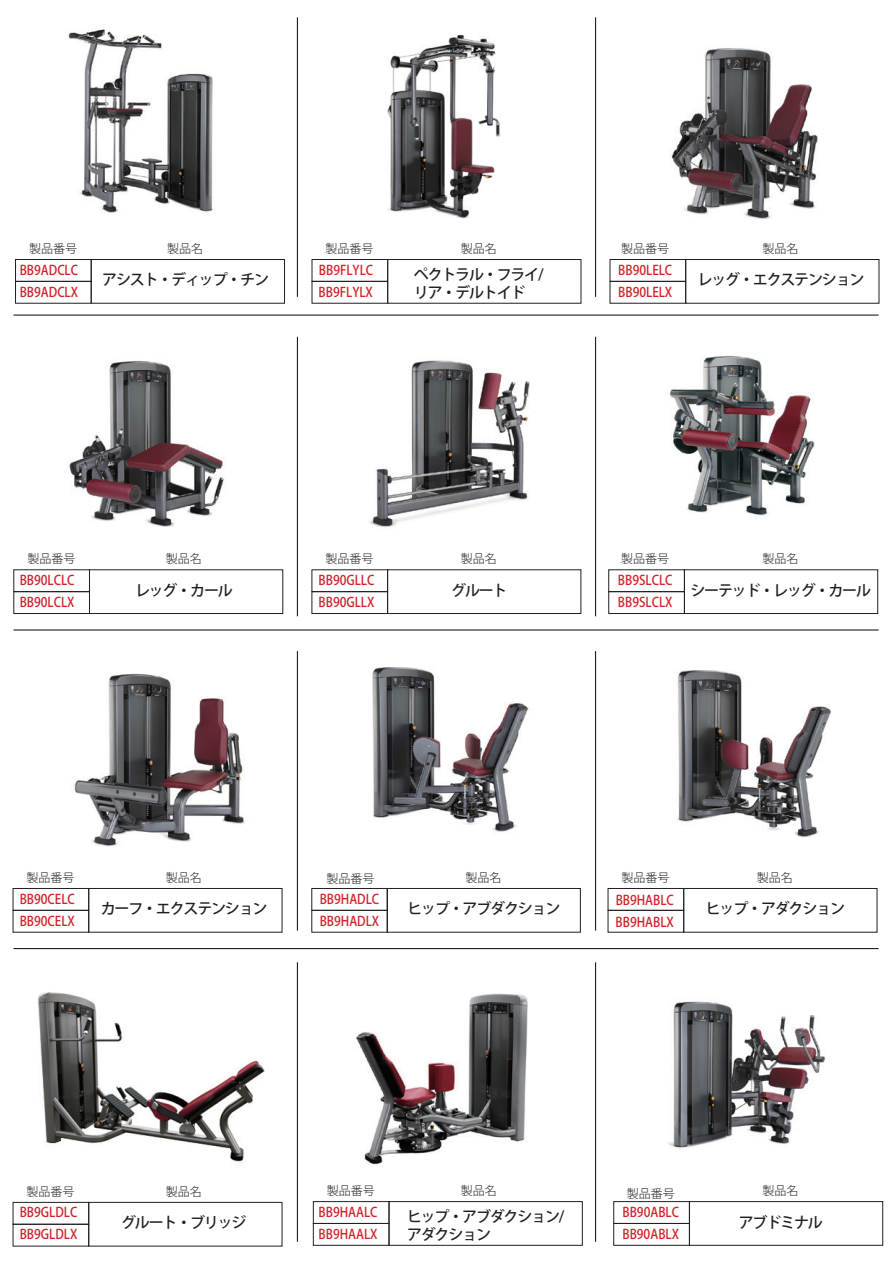
<style>
.page{position:relative;width:893px;height:1263px;background:#fff}
.page>*{position:absolute;margin:0;border:0;box-sizing:border-box;transform-origin:0 0}
.t1{font:500 15px/18px "Koz Go Pr 6 N";letter-spacing:-.08em;color:#231f20}
.t2{font:500 13.35px/21.6px "Koz Go Pr 6 N";color:#d1232a;scale:.9 1}
.t3{font:300 12px "Koz Go Pr 6 N";color:#231f20}
</style>
<div class="page">
<hr style="left:595px;top:17px;width:1px;height:280px;background:#231f20">
<hr style="left:297px;top:17px;width:1px;height:280px;background:#231f20">
<hr style="left:297px;top:337px;width:1px;height:279px;background:#231f20">
<hr style="left:297px;top:651px;width:1px;height:279px;background:#231f20">
<hr style="left:595px;top:337px;width:1px;height:279px;background:#231f20">
<hr style="left:595px;top:651px;width:1px;height:279px;background:#231f20">
<hr style="left:297px;top:962px;width:1px;height:280px;background:#231f20">
<hr style="left:595px;top:962px;width:1px;height:280px;background:#231f20">
<hr style="left:14px;top:629px;width:865px;height:1px;background:#231f20">
<hr style="left:14px;top:948px;width:865px;height:1px;background:#231f20">
<hr style="left:14px;top:314px;width:865px;height:2px;background:#231f20">
<img style="left:74px;top:673px;width:171px;height:173px">
<div style="left:89px;top:569px;width:194px;height:45px;border:1px solid #231f20"></div>
<div style="left:13px;top:591px;width:77px;height:23px;border:1px solid #231f20"></div>
<div style="left:387px;top:569px;width:194px;height:45px;border:1px solid #231f20"></div>
<div style="left:312px;top:591px;width:76px;height:23px;border:1px solid #231f20"></div>
<div style="left:88px;top:1202px;width:194px;height:44px;border:1px solid #231f20"></div>
<div style="left:13px;top:1202px;width:76px;height:22px;border:1px solid #231f20"></div>
<div style="left:13px;top:1224px;width:76px;height:22px;border:1px solid #231f20"></div>
<div style="left:389px;top:1201px;width:194px;height:45px;border:1px solid #231f20"></div>
<div style="left:313px;top:1201px;width:76px;height:23px;border:1px solid #231f20"></div>
<div style="left:313px;top:1223px;width:76px;height:23px;border:1px solid #231f20"></div>
<div style="left:91px;top:259px;width:194px;height:45px;border:1px solid #231f20"></div>
<div style="left:15px;top:259px;width:77px;height:23px;border:1px solid #231f20"></div>
<div style="left:15px;top:281px;width:77px;height:23px;border:1px solid #231f20"></div>
<div style="left:387px;top:259px;width:194px;height:45px;border:1px solid #231f20"></div>
<div style="left:312px;top:259px;width:76px;height:23px;border:1px solid #231f20"></div>
<div style="left:312px;top:281px;width:76px;height:23px;border:1px solid #231f20"></div>
<div style="left:387px;top:888px;width:194px;height:44px;border:1px solid #231f20"></div>
<div style="left:311px;top:888px;width:77px;height:23px;border:1px solid #231f20"></div>
<div style="left:311px;top:910px;width:77px;height:22px;border:1px solid #231f20"></div>
<div style="left:88px;top:888px;width:194px;height:44px;border:1px solid #231f20"></div>
<div style="left:13px;top:888px;width:76px;height:23px;border:1px solid #231f20"></div>
<div style="left:13px;top:910px;width:76px;height:22px;border:1px solid #231f20"></div>
<div style="left:683px;top:888px;width:194px;height:44px;border:1px solid #231f20"></div>
<div style="left:608px;top:888px;width:76px;height:23px;border:1px solid #231f20"></div>
<div style="left:608px;top:910px;width:76px;height:22px;border:1px solid #231f20"></div>
<div style="left:684px;top:569px;width:194px;height:45px;border:1px solid #231f20"></div>
<div style="left:608px;top:591px;width:77px;height:23px;border:1px solid #231f20"></div>
<div style="left:685px;top:259px;width:194px;height:45px;border:1px solid #231f20"></div>
<div style="left:610px;top:259px;width:76px;height:23px;border:1px solid #231f20"></div>
<div style="left:610px;top:281px;width:76px;height:23px;border:1px solid #231f20"></div>
<div style="left:689px;top:1201px;width:194px;height:45px;border:1px solid #231f20"></div>
<div style="left:613px;top:1201px;width:77px;height:23px;border:1px solid #231f20"></div>
<div style="left:613px;top:1223px;width:77px;height:23px;border:1px solid #231f20"></div>
<img style="left:68px;top:29px;width:146px;height:184px">
<img style="left:387px;top:34px;width:113px;height:185px">
<img style="left:671px;top:48px;width:147px;height:171px">
<img style="left:69px;top:360px;width:155px;height:167px">
<img style="left:369px;top:360px;width:161px;height:168px">
<img style="left:669px;top:355px;width:146px;height:161px">
<img style="left:372px;top:667px;width:157px;height:165px">
<img style="left:677px;top:670px;width:154px;height:168px">
<img style="left:667px;top:1001px;width:159px;height:148px">
<img style="left:38px;top:992px;width:227px;height:170px">
<img style="left:356px;top:993px;width:172px;height:172px">
<p class="t3" style="left:29px;top:242px;width:49px">製品番号</p>
<p class="t2" style="left:20px;top:260px;width:66px">BB9ADCLC<br>BB9ADCLX</p>
<p class="t3" style="left:167px;top:242px;width:38px">製品名</p>
<p class="t1" style="left:102px;top:271px;width:168px">アシスト・ディップ・チン</p>
<p class="t3" style="left:326px;top:242px;width:49px">製品番号</p>
<p class="t2" style="left:319px;top:260px;width:62px">BB9FLYLC<br>BB9FLYLX</p>
<p class="t3" style="left:461px;top:242px;width:37px">製品名</p>
<p class="t1" style="left:414px;top:266px;width:131px">ペクトラル・フライ/リア・デルトイド</p>
<p class="t3" style="left:621px;top:242px;width:49px">製品番号</p>
<p class="t2" style="left:618px;top:260px;width:62px">BB90LELC<br>BB90LELX</p>
<p class="t3" style="left:762px;top:242px;width:38px">製品名</p>
<p class="t1" style="left:698px;top:271px;width:168px">レッグ・エクステンション</p>
<p class="t3" style="left:27px;top:552px;width:50px">製品番号</p>
<p class="t2" style="left:20px;top:570px;width:63px">BB90LCLC<br>BB90LCLX</p>
<p class="t3" style="left:166px;top:552px;width:37px">製品名</p>
<p class="t1" style="left:135px;top:581px;width:99px">レッグ・カール</p>
<p class="t3" style="left:325px;top:552px;width:49px">製品番号</p>
<p class="t2" style="left:319px;top:570px;width:64px">BB90GLLC<br>BB90GLLX</p>
<p class="t3" style="left:461px;top:552px;width:37px">製品名</p>
<p class="t1" style="left:451px;top:581px;width:58px">グルート</p>
<p class="t3" style="left:621px;top:552px;width:49px">製品番号</p>
<p class="t2" style="left:618px;top:570px;width:62px">BB9SLCLC<br>BB9SLCLX</p>
<p class="t3" style="left:762px;top:552px;width:38px">製品名</p>
<p class="t1" style="left:690px;top:581px;width:182px">シーテッド・レッグ・カール</p>
<p class="t3" style="left:27px;top:871px;width:49px">製品番号</p>
<p class="t2" style="left:20px;top:889px;width:63px">BB90CELC<br>BB90CELX</p>
<p class="t3" style="left:166px;top:871px;width:37px">製品名</p>
<p class="t1" style="left:101px;top:900px;width:168px">カーフ・エクステンション</p>
<p class="t3" style="left:327px;top:872px;width:49px">製品番号</p>
<p class="t2" style="left:320px;top:889px;width:68px">BB9HADLC<br>BB9HADLX</p>
<p class="t3" style="left:465px;top:871px;width:37px">製品名</p>
<p class="t1" style="left:407px;top:900px;width:154px">ヒップ・アブダクション</p>
<p class="t3" style="left:622px;top:871px;width:49px">製品番号</p>
<p class="t2" style="left:616px;top:890px;width:66px">BB9HABLC<br>BB9HABLX</p>
<p class="t3" style="left:757px;top:871px;width:37px">製品名</p>
<p class="t1" style="left:706px;top:900px;width:141px">ヒップ・アダクション</p>
<p class="t3" style="left:27px;top:1184px;width:49px">製品番号</p>
<p class="t2" style="left:20px;top:1202px;width:66px">BB9GLDLC<br>BB9GLDLX</p>
<p class="t3" style="left:166px;top:1184px;width:37px">製品名</p>
<p class="t1" style="left:121px;top:1214px;width:127px">グルート・ブリッジ</p>
<p class="t3" style="left:327px;top:1184px;width:49px">製品番号</p>
<p class="t2" style="left:319px;top:1202px;width:67px">BB9HAALC<br>BB9HAALX</p>
<p class="t3" style="left:461px;top:1184px;width:37px">製品名</p>
<p class="t1" style="left:407px;top:1207px;width:159px">ヒップ・アブダクション/アダクション</p>
<p class="t3" style="left:627px;top:1187px;width:49px">製品番号</p>
<p class="t2" style="left:622px;top:1202px;width:64px">BB90ABLC<br>BB90ABLX</p>
<p class="t3" style="left:762px;top:1184px;width:38px">製品名</p>
<p class="t1" style="left:739px;top:1214px;width:85px">アブドミナル</p>
</div>
